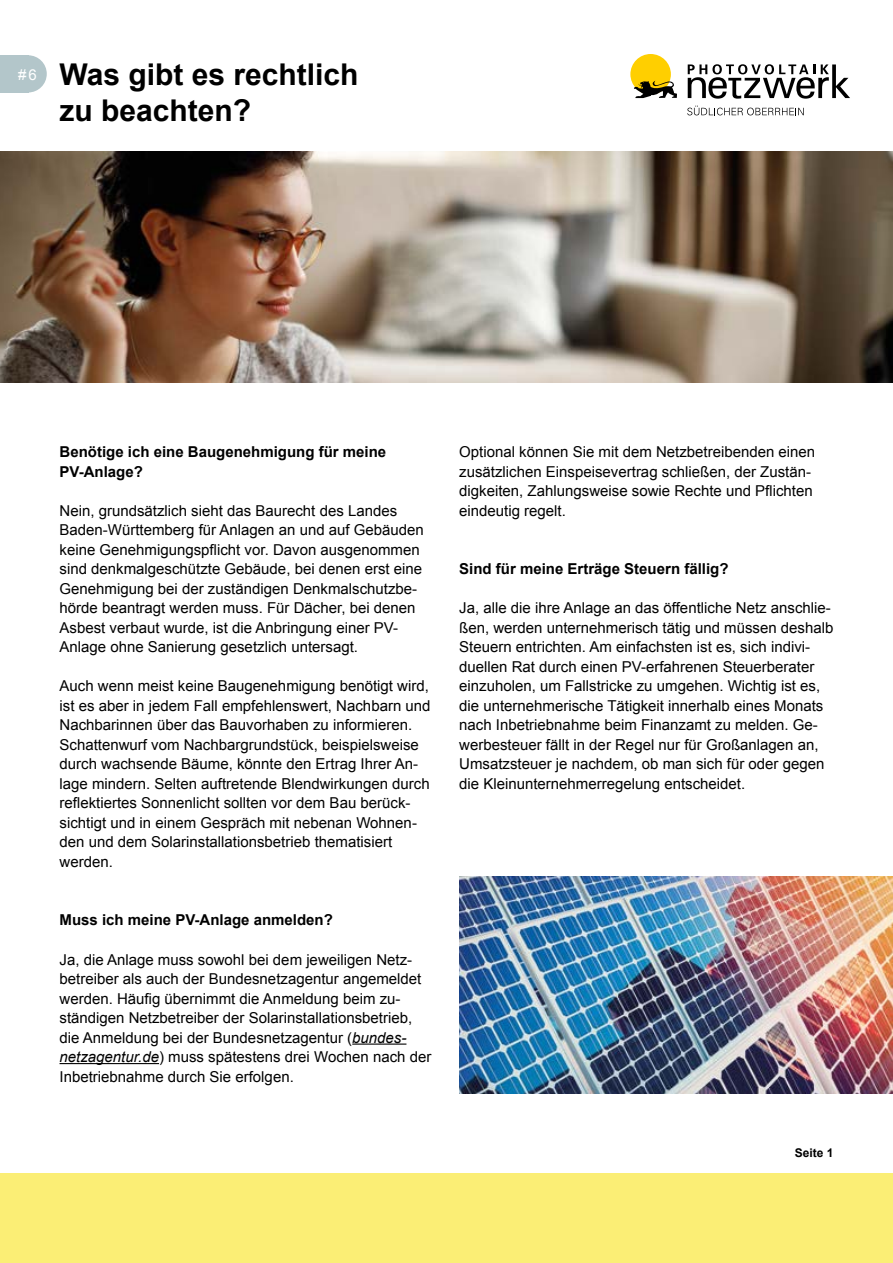
<style>
.page{position:relative;width:893px;height:1263px;background:#fff}
.page>*{position:absolute;margin:0;border:0;box-sizing:border-box;transform-origin:0 0}
.t1{font:700 30px/36px "Arial";color:#000}
.t2{font:15px/19.5px "Arial";color:#000}
.t3{font:700 15px/19.5px "Arial";color:#000}
.t4{font:15px "Arial";color:#fff}
.t5{font:700 12px "Arial";color:#000}
.s1{font-style:italic}
</style>
<div class="page">
<img style="left:0;top:152px;width:893px;height:231px">
<hr style="left:352px;top:1043px;width:54px;height:2px;background:#000">
<hr style="left:60px;top:1063px;width:99px;height:1px;background:#000">
<div style="left:0;top:1174px;width:893px;height:89px;background:#fbee75"></div>
<img style="left:459px;top:876px;width:434px;height:218px">
<div style="left:0;top:55px;width:28px;height:37px;background:#b3c6ca"></div>
<div style="left:10px;top:55px;width:37px;height:37px;background:#b3c6ca;border-radius:50%"></div>
<div style="left:630px;top:54px;width:41px;height:40px;background:#ffcf00;border-radius:50%"></div>
<svg style="left:634px;top:81px;width:43px;height:17px"></svg>
<svg style="left:688px;top:64px;width:162px;height:35px"></svg>
<svg style="left:687px;top:106px;width:117px;height:9px"></svg>
<p class="t4" style="left:18px;top:65px;width:20px">#6</p>
<h1 class="t1" style="left:60px;top:58px;width:300px">Was gibt es rechtlich zu beachten?</h1>
<p class="t3" style="left:60px;top:443px;width:328px">Benötige ich eine Baugenehmigung für meine<br>PV-Anlage?</p>
<p class="t2" style="left:60px;top:501px;width:366px">Nein, grundsätzlich sieht das Baurecht des Landes Baden-Württemberg für Anlagen an und auf Gebäuden keine Genehmigungspflicht vor. Davon ausgenommen sind denkmalgeschützte Gebäude, bei denen erst eine Genehmigung bei der zuständigen Denkmalschutzbe&shy;hörde beantragt werden muss. Für Dächer, bei denen Asbest verbaut wurde, ist die Anbringung einer PV-Anlage ohne Sanierung gesetzlich untersagt.</p>
<p class="t2" style="left:60px;top:677px;width:372px">Auch wenn meist keine Baugenehmigung benötigt wird, ist es aber in jedem Fall empfehlenswert, Nachbarn und Nachbarinnen über das Bauvorhaben zu informieren.<br>Schattenwurf vom Nachbargrundstück, beispielsweise durch wachsende Bäume, könnte den Ertrag Ihrer An&shy;lage mindern. Selten auftretende Blendwirkungen durch reflektiertes Sonnenlicht sollten vor dem Bau berück&shy;sichtigt und in einem Gespräch mit nebenan Wohnen&shy;den und dem Solarinstallationsbetrieb thematisiert werden.</p>
<p class="t3" style="left:60px;top:911px;width:275px">Muss ich meine PV-Anlage anmelden?</p>
<p class="t2" style="left:60px;top:950px;width:373px">Ja, die Anlage muss sowohl bei dem jeweiligen Netz&shy;betreiber als auch der Bundesnetzagentur angemeldet werden. Häufig übernimmt die Anmeldung beim zu&shy;ständigen Netzbetreiber der Solarinstallationsbetrieb, die Anmeldung bei der Bundesnetzagentur (<span class="s1">bundes&shy;netzagentur.de</span>) muss spätestens drei Wochen nach der Inbetriebnahme durch Sie erfolgen.</p>
<p class="t2" style="left:459px;top:443px;width:358px">Optional können Sie mit dem Netzbetreibenden einen zusätzlichen Einspeisevertrag schließen, der Zustän&shy;digkeiten, Zahlungsweise sowie Rechte und Pflichten eindeutig regelt.</p>
<p class="t3" style="left:459px;top:560px;width:271px">Sind für meine Erträge Steuern fällig?</p>
<p class="t2" style="left:459px;top:599px;width:376px">Ja, alle die ihre Anlage an das öffentliche Netz anschlie&shy;ßen, werden unternehmerisch tätig und müssen deshalb Steuern entrichten. Am einfachsten ist es, sich indivi&shy;duellen Rat durch einen PV-erfahrenen Steuerberater einzuholen, um Fallstricke zu umgehen. Wichtig ist es, die unternehmerische Tätigkeit innerhalb eines Monats nach Inbetriebnahme beim Finanzamt zu melden. Ge&shy;werbesteuer fällt in der Regel nur für Großanlagen an, Umsatzsteuer je nachdem, ob man sich für oder gegen die Kleinunternehmerregelung entscheidet.</p>
<p class="t5" style="left:795px;top:1145px;width:40px">Seite 1</p>
</div>
